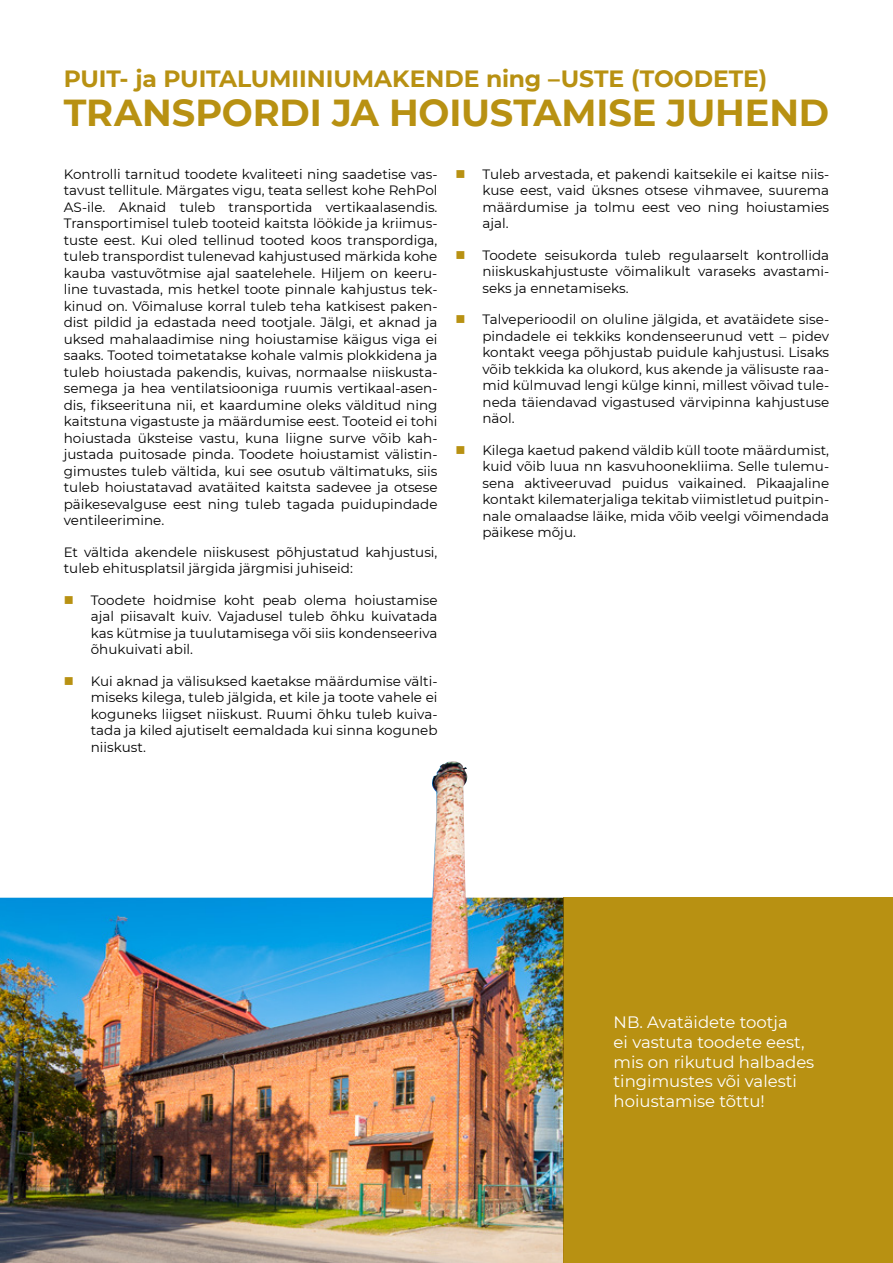
<style>
.page{position:relative;width:893px;height:1263px;background:#fff}
.page>*{position:absolute;margin:0;border:0;box-sizing:border-box;transform-origin:0 0}
.t1{font:700 37.5px "Montserrat";letter-spacing:-.005em;color:#b89112}
.t2{font:700 23.55px "Montserrat";letter-spacing:-.005em;color:#b89112}
.t3{font:16.5px/19.8px "Montserrat";color:#fff}
.t4{font:13.5px/16.5px "Montserrat";color:#000;text-align:justify}
.s1{color:#b89112}
</style>
<div class="page">
<img style="left:0;top:761px;width:564px;height:502px">
<div style="left:564px;top:897px;width:329px;height:366px;background:#b89112"></div>
<h2 class="t2" style="left:64px;top:61px;width:705px">PUIT- ja PUITALUMIINIUMAKENDE ning –USTE (TOODETE)</h2>
<h1 class="t1" style="left:64px;top:85px;width:767px">TRANSPORDI JA HOIUSTAMISE JUHEND</h1>
<p class="t4" style="left:64px;top:165px;width:375px">Kontrolli tarnitud toodete kvaliteeti ning saadetise vas&shy;tavust tellitule. Märgates vigu, teata sellest kohe RehPol AS-ile. Aknaid tuleb transportida vertikaalasendis.<br>Transportimisel tuleb tooteid kaitsta löökide ja kriimus&shy;tuste eest. Kui oled tellinud tooted koos transpordiga, tuleb transpordist tulenevad kahjustused märkida kohe kauba vastuvõtmise ajal saatelehele. Hiljem on keeru&shy;line tuvastada, mis hetkel toote pinnale kahjustus tek&shy;kinud on. Võimaluse korral tuleb teha katkisest paken&shy;dist pildid ja edastada need tootjale. Jälgi, et aknad ja uksed mahalaadimise ning hoiustamise käigus viga ei saaks. Tooted toimetatakse kohale valmis plokkidena ja tuleb hoiustada pakendis, kuivas, normaalse niiskusta&shy;semega ja hea ventilatsiooniga ruumis vertikaal-asen&shy;dis, fikseerituna nii, et kaardumine oleks välditud ning kaitstuna vigastuste ja määrdumise eest. Tooteid ei tohi hoiustada üksteise vastu, kuna liigne surve võib kah&shy;justada puitosade pinda. Toodete hoiustamist välistin&shy;gimustes tuleb vältida, kui see osutub vältimatuks, siis tuleb hoiustatavad avatäited kaitsta sadevee ja otsese päikesevalguse eest ning tuleb tagada puidupindade ventileerimine.</p>
<p class="t4" style="left:64px;top:543px;width:375px">Et vältida akendele niiskusest põhjustatud kahjustusi, tuleb ehitusplatsil järgida järgmisi juhiseid:</p>
<p class="t4" style="left:91px;top:591px;width:348px;text-indent:-27px"><span class="s1">■</span> Toodete hoidmise koht peab olema hoiustamise ajal piisavalt kuiv. Vajadusel tuleb õhku kuivatada kas kütmise ja tuulutamisega või siis kondenseeriva õhukuivati abil.</p>
<p class="t4" style="left:91px;top:672px;width:348px;text-indent:-27px"><span class="s1">■</span> Kui aknad ja välisuksed kaetakse määrdumise välti&shy;miseks kilega, tuleb jälgida, et kile ja toote vahele ei koguneks liigset niiskust. Ruumi õhku tuleb kuiva&shy;tada ja kiled ajutiselt eemaldada kui sinna koguneb niiskust.</p>
<p class="t4" style="left:482px;top:165px;width:348px;text-indent:-27px"><span class="s1">■</span> Tuleb arvestada, et pakendi kaitsekile ei kaitse niis&shy;kuse eest, vaid üksnes otsese vihmavee, suurema määrdumise ja tolmu eest veo ning hoiustamies ajal.</p>
<p class="t4" style="left:482px;top:246px;width:348px;text-indent:-27px"><span class="s1">■</span> Toodete seisukorda tuleb regulaarselt kontrollida niiskuskahjustuste võimalikult varaseks avastami&shy;seks ja ennetamiseks.</p>
<p class="t4" style="left:482px;top:311px;width:348px;text-indent:-27px"><span class="s1">■</span> Talveperioodil on oluline jälgida, et avatäidete sise&shy;pindadele ei tekkiks kondenseerunud vett – pidev kontakt veega põhjustab puidule kahjustusi. Lisaks võib tekkida ka olukord, kus akende ja välisuste raa&shy;mid külmuvad lengi külge kinni, millest võivad tule&shy;neda täiendavad vigastused värvipinna kahjustuse näol.</p>
<p class="t4" style="left:482px;top:441px;width:348px;text-indent:-27px"><span class="s1">■</span> Kilega kaetud pakend väldib küll toote määrdumist, kuid võib luua nn kasvuhoonekliima. Selle tulemu&shy;sena aktiveeruvad puidus vaikained. Pikaajaline kontakt kilematerjaliga tekitab viimistletud puitpin&shy;nale omalaadse läike, mida võib veelgi võimendada päikese mõju.</p>
<p class="t3" style="left:614px;top:1012px;width:202px">NB. Avatäidete tootja<br>ei vastuta toodete eest, mis on rikutud halbades tingimustes või valesti hoiustamise tõttu!</p>
</div>
